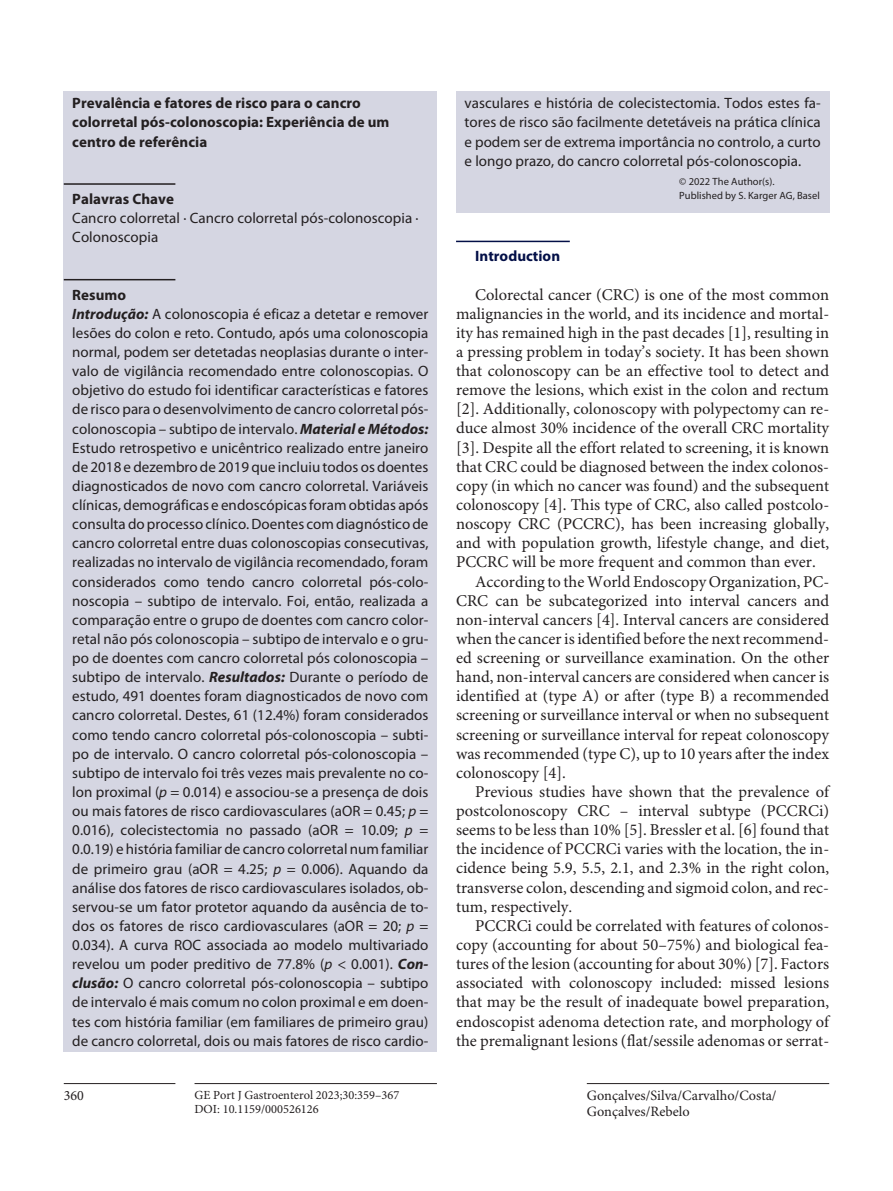
<style>
.page{position:relative;width:893px;height:1191px;background:#fff}
.page>*{position:absolute;margin:0;border:0;box-sizing:border-box;transform-origin:0 0}
.t1{font:16.5px "Minion Pro";color:#231f20}
.t2{font:15px/19.2px "Myriad Pro";letter-spacing:.005em;color:#231f20}
.t3{font:700 15px/19.2px "Myriad Pro";letter-spacing:.005em;color:#231f20}
.t4{font:700 15px "Myriad Pro";letter-spacing:.005em;color:#030f47}
.t5{font:14.25px/15.9px "Minion Pro";color:#231f20}
.t6{font:12.3px/14px "Minion Pro";color:#231f20}
.t7{font:10.5px/14.7px "Myriad Pro";letter-spacing:.005em;color:#231f20}
.s1{font-weight:700}
.s2{font-weight:700;font-style:italic}
.s3{font-style:italic}
</style>
<div class="page">
<hr style="left:64px;top:1083px;width:111px;height:1px;background:#231f20">
<hr style="left:195px;top:1083px;width:242px;height:1px;background:#231f20">
<hr style="left:587px;top:1083px;width:242px;height:1px;background:#231f20">
<div style="left:456px;top:91px;width:373px;height:122px;background:#d5d6e2"></div>
<div style="left:64px;top:91px;width:373px;height:960px;background:#d5d6e2"></div>
<hr style="left:64px;top:183px;width:111px;height:2px;background:#231f20">
<hr style="left:64px;top:279px;width:111px;height:1px;background:#231f20">
<hr style="left:456px;top:241px;width:114px;height:1px;background:#030f47">
<p class="t3" style="left:72px;top:94px;width:319px">Prevalência e fatores de risco para o cancro colorretal pós-colonoscopia: Experiência de um centro de referência</p>
<p class="t3" style="left:72px;top:189px;width:103px">Palavras Chave</p>
<p class="t2" style="left:72px;top:209px;width:348px">Cancro colorretal · Cancro colorretal pós-colonoscopia ·<br>Colonoscopia</p>
<p class="t2" style="left:72px;top:285px;width:358px"><span class="s1">Resumo<br></span><span class="s2">Introdução:</span> A colonoscopia é eficaz a detetar e remover lesões do colon e reto. Contudo, após uma colonoscopia normal, podem ser detetadas neoplasias durante o inter&shy;valo de vigilância recomendado entre colonoscopias. O objetivo do estudo foi identificar características e fatores de risco para o desenvolvimento de cancro colorretal pós&shy;colonoscopia – subtipo de intervalo. <span class="s2">Material e Métodos:<br></span>Estudo retrospetivo e unicêntrico realizado entre janeiro de 2018 e dezembro de 2019 que incluiu todos os doentes diagnosticados de novo com cancro colorretal. Variáveis clínicas, demográficas e endoscópicas foram obtidas após consulta do processo clínico. Doentes com diagnóstico de cancro colorretal entre duas colonoscopias consecutivas, realizadas no intervalo de vigilância recomendado, foram considerados como tendo cancro colorretal pós-colo&shy;noscopia – subtipo de intervalo. Foi, então, realizada a comparação entre o grupo de doentes com cancro color&shy;retal não pós colonoscopia – subtipo de intervalo e o gru&shy;po de doentes com cancro colorretal pós colonoscopia – subtipo de intervalo. <span class="s2">Resultados:</span> Durante o período de estudo, 491 doentes foram diagnosticados de novo com cancro colorretal. Destes, 61 (12.4%) foram considerados como tendo cancro colorretal pós-colonoscopia – subti&shy;po de intervalo. O cancro colorretal pós-colonoscopia – subtipo de intervalo foi três vezes mais prevalente no co&shy;lon proximal (<span class="s3">p</span> = 0.014) e associou-se a presença de dois ou mais fatores de risco cardiovasculares (aOR = 0.45; <span class="s3">p</span> = 0.016), colecistectomia no passado (aOR = 10.09; <span class="s3">p</span> = 0.0.19) e história familiar de cancro colorretal num familiar de primeiro grau (aOR = 4.25; <span class="s3">p</span> = 0.006). Aquando da análise dos fatores de risco cardiovasculares isolados, ob&shy;servou-se um fator protetor aquando da ausência de to&shy;dos os fatores de risco cardiovasculares (aOR = 20; <span class="s3">p</span> = 0.034). A curva ROC associada ao modelo multivariado revelou um poder preditivo de 77.8% (<span class="s3">p</span> &lt; 0.001). <span class="s2">Con&shy;clusão:</span> O cancro colorretal pós-colonoscopia – subtipo de intervalo é mais comum no colon proximal e em doen&shy;tes com história familiar (em familiares de primeiro grau) de cancro colorretal, dois ou mais fatores de risco cardio-</p>
<p class="t5" style="left:64px;top:1088px;width:22px">360</p>
<p class="t6" style="left:195px;top:1088px;width:206px">GE Port J Gastroenterol 2023;30:359–367<br>DOI: 10.1159/000526126</p>
<p class="t2" style="left:465px;top:94px;width:358px;text-align:justify">vasculares e história de colecistectomia. Todos estes fa&shy;tores de risco são facilmente detetáveis na prática clínica e podem ser de extrema importância no controlo, a curto e longo prazo, do cancro colorretal pós-colonoscopia.</p>
<p class="t7" style="left:679px;top:174px;width:142px">© 2022 The Author(s).<br>Published by S. Karger AG, Basel</p>
<p class="t4" style="left:475px;top:248px;width:86px">Introduction</p>
<p class="t1" style="left:475px;top:284px;width:355px">Colorectal cancer (CRC) is one of the most common</p>
<p class="t1" style="left:456px;top:303px;width:375px">malignancies in the world, and its incidence and mortal-</p>
<p class="t1" style="left:456px;top:323px;width:375px">ity has remained high in the past decades [1], resulting in</p>
<p class="t1" style="left:456px;top:342px;width:375px">a pressing problem in today’s society. It has been shown</p>
<p class="t1" style="left:456px;top:361px;width:375px">that colonoscopy can be an effective tool to detect and</p>
<p class="t1" style="left:456px;top:380px;width:375px">remove the lesions, which exist in the colon and rectum</p>
<p class="t1" style="left:456px;top:399px;width:375px">[2]. Additionally, colonoscopy with polypectomy can re-</p>
<p class="t1" style="left:456px;top:418px;width:375px">duce almost 30% incidence of the overall CRC mortality</p>
<p class="t1" style="left:456px;top:437px;width:375px">[3]. Despite all the effort related to screening, it is known</p>
<p class="t1" style="left:456px;top:456px;width:375px">that CRC could be diagnosed between the index colonos-</p>
<p class="t1" style="left:456px;top:476px;width:375px">copy (in which no cancer was found) and the subsequent</p>
<p class="t1" style="left:456px;top:495px;width:375px">colonoscopy [4]. This type of CRC, also called postcolo-</p>
<p class="t1" style="left:456px;top:514px;width:375px">noscopy CRC (PCCRC), has been increasing globally,</p>
<p class="t1" style="left:456px;top:533px;width:375px">and with population growth, lifestyle change, and diet,</p>
<p class="t1" style="left:456px;top:552px;width:361px">PCCRC will be more frequent and common than ever.</p>
<p class="t1" style="left:475px;top:571px;width:355px">According to the World Endoscopy Organization, PC-</p>
<p class="t1" style="left:456px;top:590px;width:375px">CRC can be subcategorized into interval cancers and</p>
<p class="t1" style="left:456px;top:609px;width:375px">non-interval cancers [4]. Interval cancers are considered</p>
<p class="t1" style="left:456px;top:629px;width:375px">when the cancer is identified before the next recommend-</p>
<p class="t1" style="left:456px;top:648px;width:375px">ed screening or surveillance examination. On the other</p>
<p class="t1" style="left:456px;top:667px;width:375px">hand, non-interval cancers are considered when cancer is</p>
<p class="t1" style="left:456px;top:686px;width:375px">identified at (type A) or after (type B) a recommended</p>
<p class="t1" style="left:456px;top:705px;width:375px">screening or surveillance interval or when no subsequent</p>
<p class="t1" style="left:456px;top:724px;width:375px">screening or surveillance interval for repeat colonoscopy</p>
<p class="t1" style="left:456px;top:743px;width:375px">was recommended (type C), up to 10 years after the index</p>
<p class="t1" style="left:456px;top:762px;width:111px">colonoscopy [4].</p>
<p class="t1" style="left:475px;top:782px;width:355px">Previous studies have shown that the prevalence of</p>
<p class="t1" style="left:456px;top:801px;width:375px">postcolonoscopy CRC – interval subtype (PCCRCi)</p>
<p class="t1" style="left:456px;top:820px;width:375px">seems to be less than 10% [5]. Bressler et al. [6] found that</p>
<p class="t1" style="left:456px;top:839px;width:375px">the incidence of PCCRCi varies with the location, the in-</p>
<p class="t1" style="left:456px;top:858px;width:375px">cidence being 5.9, 5.5, 2.1, and 2.3% in the right colon,</p>
<p class="t1" style="left:456px;top:877px;width:375px">transverse colon, descending and sigmoid colon, and rec-</p>
<p class="t1" style="left:456px;top:896px;width:118px">tum, respectively.</p>
<p class="t1" style="left:475px;top:915px;width:356px">PCCRCi could be correlated with features of colonos-</p>
<p class="t1" style="left:456px;top:935px;width:375px">copy (accounting for about 50–75%) and biological fea-</p>
<p class="t1" style="left:456px;top:954px;width:375px">tures of the lesion (accounting for about 30%) [7]. Factors</p>
<p class="t1" style="left:456px;top:973px;width:375px">associated with colonoscopy included: missed lesions</p>
<p class="t1" style="left:456px;top:992px;width:375px">that may be the result of inadequate bowel preparation,</p>
<p class="t1" style="left:456px;top:1011px;width:375px">endoscopist adenoma detection rate, and morphology of</p>
<p class="t1" style="left:456px;top:1030px;width:375px">the premalignant lesions (flat/sessile adenomas or serrat-</p>
<p class="t5" style="left:587px;top:1088px;width:191px">Gonçalves/Silva/Carvalho/Costa/<br>Gonçalves/Rebelo</p>
</div>
